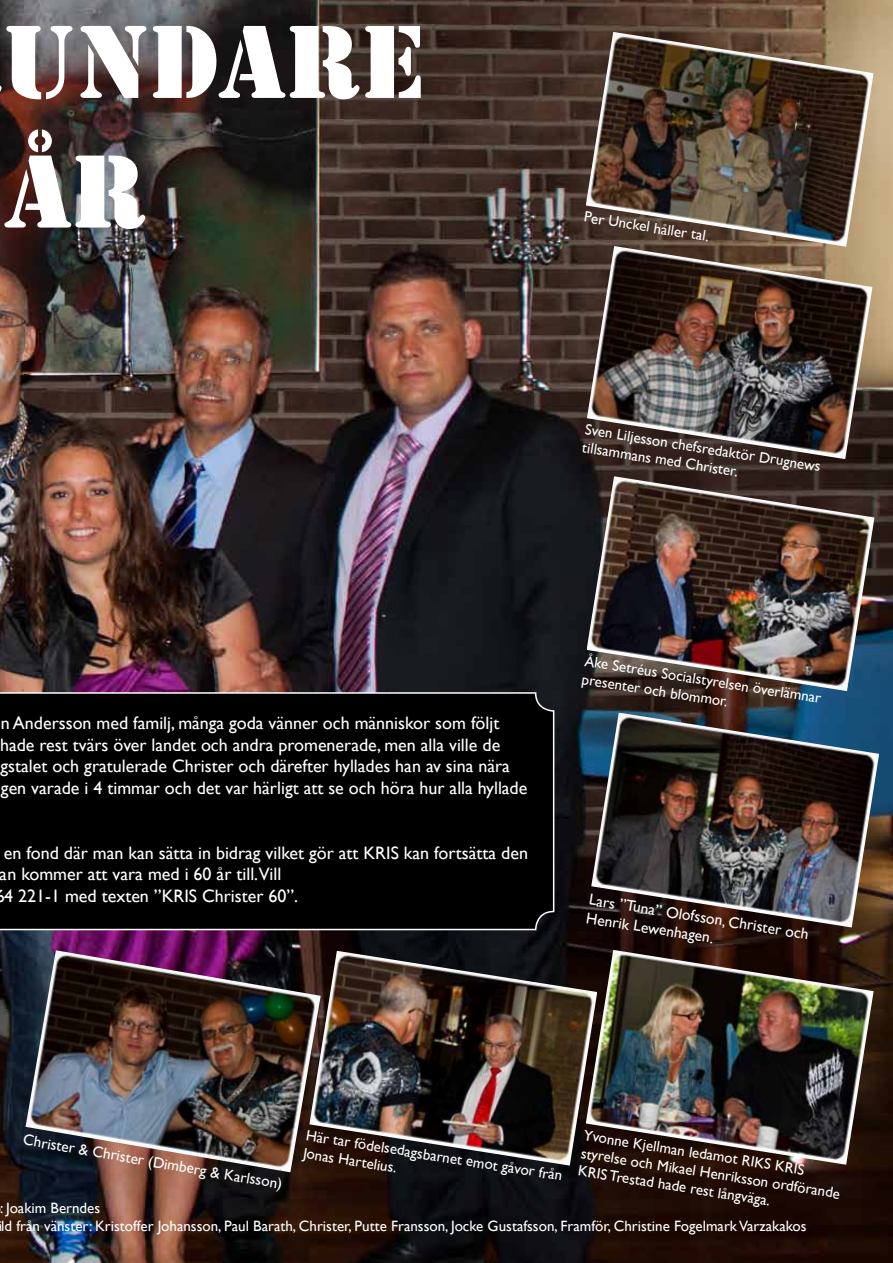
<style>
.page{position:relative;width:893px;height:1263px;background:#fff}
.page>*{position:absolute;margin:0;border:0;box-sizing:border-box;transform-origin:0 0}
.t1{font:108px/129.6px "Stencil";color:#fff}
.t2{font:18px/21.6px "Gill Sans";color:#fff}
.t3{font:15.6px/18.8px "Gill Sans";color:#fff}
.t4{font:15.3px "Gill Sans";color:#fff}
.t5{font:15px/18px "Gill Sans";color:#fff}
</style>
<div class="page">
<img style="left:0;top:0;width:893px;height:1263px">
<img style="left:587px;top:476px;width:287px;height:215px">
<img style="left:587px;top:247px;width:285px;height:212px">
<img style="left:586px;top:950px;width:288px;height:215px">
<img style="left:586px;top:32px;width:288px;height:215px">
<img style="left:321px;top:951px;width:276px;height:214px">
<img style="left:26px;top:950px;width:295px;height:222px">
<img style="left:591px;top:713px;width:288px;height:214px">
<div style="left:0;top:692px;width:554px;height:238px;background:#000"></div>
<h1 class="t1" style="left:3px;top:-1px;width:423px">uNdaRE åR</h1>
<p class="t5" style="left:586px;top:207px;width:128px;rotate:9deg">Per Unckel håller tal.</p>
<p class="t5" style="left:587px;top:420px;width:240px;rotate:9deg">Sven Liljesson chefsredaktör Drugnews tillsammans med Christer.</p>
<p class="t2" style="left:0;top:712px;width:529px">n Andersson med familj, många goda vänner och människor som följt hade rest tvärs över landet och andra promenerade, men alla ville de gstalet och gratulerade Christer och därefter hyllades han av sina nära gen varade i 4 timmar och det var härligt att se och höra hur alla hyllade</p>
<p class="t2" style="left:0;top:842px;width:530px">en fond där man kan sätta in bidrag vilket gör att KRIS kan fortsätta den an kommer att vara med i 60 år till.Vill<br>4 221 -1 med texten ”KRIS Christer 60”.</p>
<p class="t5" style="left:586px;top:652px;width:241px;rotate:9deg">Åke Setréus Socialstyrelsen överlämnar presenter och blommor.</p>
<p class="t3" style="left:591px;top:890px;width:224px;rotate:9deg">Lars ”Tuna” Olofsson, Christer och<br>Henrik Lewenhagen.</p>
<p class="t5" style="left:585px;top:1126px;width:264px;rotate:9deg">Yvonne Kjellman ledamot RIKS KRIS styrelse och Mikael Henriksson ordförande<br>KRIS Trestad hade rest långväga.</p>
<p class="t5" style="left:308px;top:1126px;width:261px;rotate:9deg">Här tar födelsedagsbarnet emot gåvor från<br>Jonas Hartelius.</p>
<p class="t4" style="left:25px;top:1130px;width:264px;rotate:10deg">Christer &amp; Christer (Dimberg &amp; Karlsson)</p>
<p class="t5" style="left:0;top:1199px;width:808px">: Joakim Berndes<br>ld från vänster: Kristoffer Johansson, Paul Barath, Christer, Putte Fransson, Jocke Gustafsson, Framför, Christine Fogelmark Varzakakos</p>
</div>
